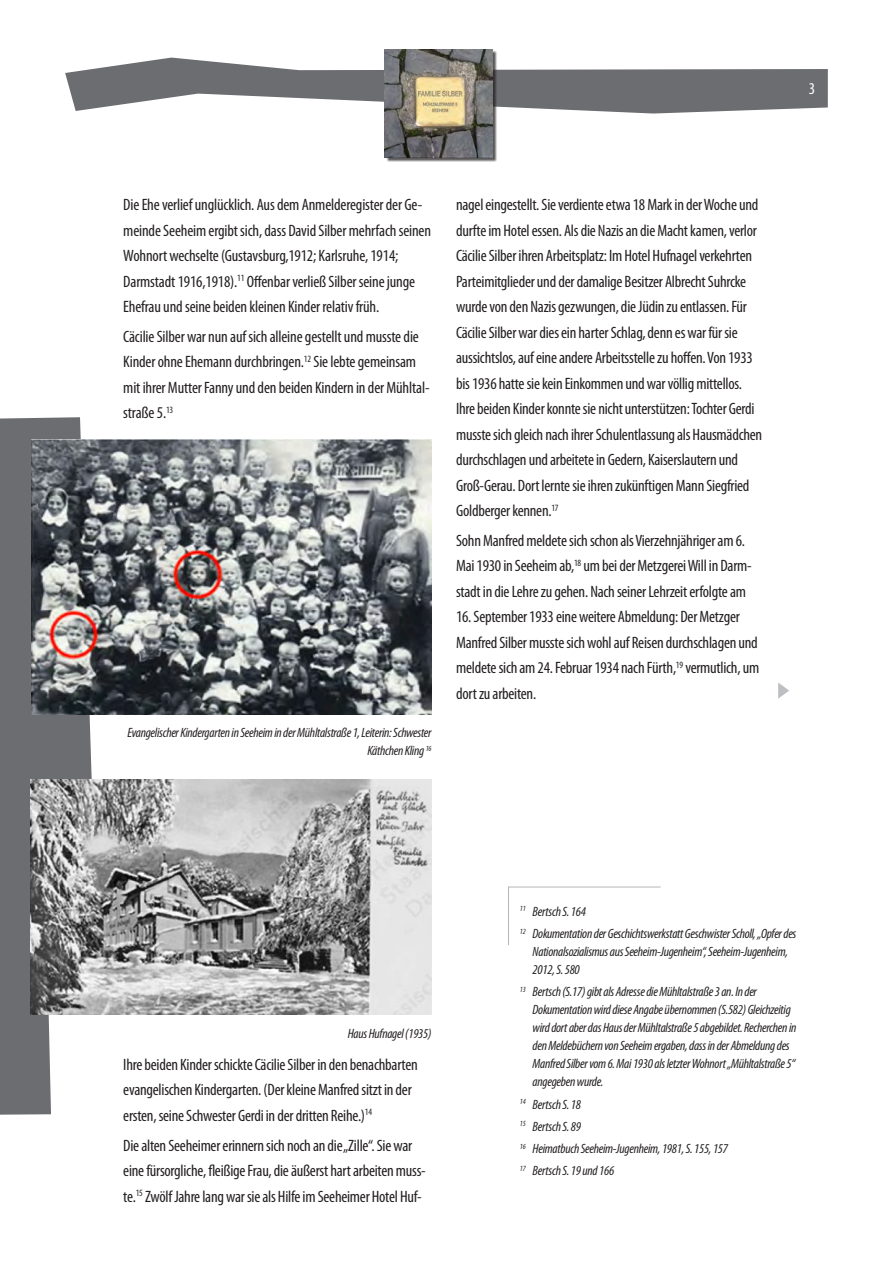
<style>
.page{position:relative;width:893px;height:1263px;background:#fff}
.page>*{position:absolute;margin:0;border:0;box-sizing:border-box;transform-origin:0 0}
.Subheads_versal_kurs{font:condensed 16.5px/25.5px "Myriad Pro";letter-spacing:-.015em;color:#231f20}
.t1{font:condensed 16.5px "Myriad Pro";color:#fff}
.t2{font:italic condensed 13.5px/18px "Myriad Pro";letter-spacing:-.02em;color:#231f20}
</style>
<div class="page">
<svg style="left:65px;top:58px;width:763px;height:56px"></svg>
<div style="left:386px;top:51px;width:112px;height:111px;background:#231f20;opacity:.75"></div>
<img style="left:385px;top:50px;width:108px;height:107px">
<svg style="left:508px;top:886px;width:153px;height:59px"></svg>
<svg style="left:0;top:417px;width:94px;height:698px;background:#828385"></svg>
<img style="left:32px;top:439px;width:400px;height:276px">
<img style="left:31px;top:779px;width:401px;height:235px">
<svg style="left:778px;top:683px;width:11px;height:16px"></svg>
<p class="Subheads_versal_kurs" style="left:123px;top:192px;width:309px">Die Ehe verlief unglücklich. Aus dem Anmelderegister der Ge&shy;meinde Seeheim ergibt sich, dass David Silber mehrfach seinen Wohnort wechselte (Gustavsburg,1912; Karlsruhe, 1914; Darmstadt 1916,1918).<sup>11</sup> Offenbar verließ Silber seine junge Ehefrau und seine beiden kleinen Kinder relativ früh.</p>
<p class="Subheads_versal_kurs" style="left:123px;top:323px;width:308px">Cäcilie Silber war nun auf sich alleine gestellt und musste die Kinder ohne Ehemann durchbringen.<sup>12</sup> Sie lebte gemeinsam mit ihrer Mutter Fanny und den beiden Kindern in der Mühltal&shy;straße 5.<sup>13</sup></p>
<p class="t2" style="left:127px;top:724px;width:306px;text-align:right">Evangelischer Kindergarten in Seeheim in der Mühltalstraße 1, Leiterin: Schwester<br>Käthchen Kling <sup>16</sup></p>
<p class="Subheads_versal_kurs" style="left:456px;top:192px;width:308px">nagel eingestellt. Sie verdiente etwa 18 Mark in der Woche und durfte im Hotel essen. Als die Nazis an die Macht kamen, verlor Cäcilie Silber ihren Arbeitsplatz: Im Hotel Hufnagel verkehrten Parteimitglieder und der damalige Besitzer Albrecht Suhrcke wurde von den Nazis gezwungen, die Jüdin zu entlassen. Für Cäcilie Silber war dies ein harter Schlag, denn es war für sie aussichtslos, auf eine andere Arbeitsstelle zu hoffen. Von 1933 bis 1936 hatte sie kein Einkommen und war völlig mittellos.<br>Ihre beiden Kinder konnte sie nicht unterstützen: Tochter Gerdi musste sich gleich nach ihrer Schulentlassung als Hausmädchen durchschlagen und arbeitete in Gedern, Kaiserslautern und Groß-Gerau. Dort lernte sie ihren zukünftigen Mann Siegfried Goldberger kennen.<sup>17</sup></p>
<p class="Subheads_versal_kurs" style="left:456px;top:527px;width:297px">Sohn Manfred meldete sich schon als Vierzehnjähriger am 6.<br>Mai 1930 in Seeheim ab,<sup>18</sup> um bei der Metzgerei Will in Darm&shy;stadt in die Lehre zu gehen. Nach seiner Lehrzeit erfolgte am</p>
<p class="Subheads_versal_kurs" style="left:456px;top:604px;width:305px">16. September 1933 eine weitere Abmeldung: Der Metzger Manfred Silber musste sich wohl auf Reisen durchschlagen und meldete sich am 24. Februar 1934 nach Fürth,<sup>19</sup> vermutlich, um dort zu arbeiten.</p>
<p class="t1" style="left:809px;top:79px;width:8px">3</p>
<p class="t2" style="left:348px;top:1024px;width:85px">Haus Hufnagel (1935)</p>
<p class="Subheads_versal_kurs" style="left:123px;top:1051px;width:296px">Ihre beiden Kinder schickte Cäcilie Silber in den benachbarten evangelischen Kindergarten. (Der kleine Manfred sitzt in der ersten, seine Schwester Gerdi in der dritten Reihe.)<sup>14</sup></p>
<p class="Subheads_versal_kurs" style="left:123px;top:1132px;width:304px">Die alten Seeheimer erinnern sich noch an die „Zille“. Sie war eine fürsorgliche, fleißige Frau, die äußerst hart arbeiten muss&shy;te.<sup>15</sup> Zwölf Jahre lang war sie als Hilfe im Seeheimer Hotel Huf-</p>
<p class="t2" style="left:520px;top:902px;width:68px"><sup>11</sup> Bertsch S. 164</p>
<p class="t2" style="left:533px;top:924px;width:265px;text-indent:-13px"><sup>12</sup> Dokumentation der Geschichtswerkstatt Geschwister Scholl, „Opfer des<br>Nationalsozialismus aus Seeheim-Jugenheim“, Seeheim-Jugenheim,<br>2012, S. 580</p>
<p class="t2" style="left:533px;top:983px;width:265px;text-indent:-13px"><sup>13</sup> Bertsch (S.17) gibt als Adresse die Mühltalstraße 3 an. In der Dokumentation wird diese Angabe übernommen (S.582) Gleichzeitig wird dort aber das Haus der Mühltalstraße 5 abgebildet. Recherchen in den Meldebüchern von Seeheim ergaben, dass in der Abmeldung des Manfred Silber vom 6. Mai 1930 als letzter Wohnort „Mühltalstraße 5“ angegeben wurde.</p>
<p class="t2" style="left:520px;top:1095px;width:63px"><sup>14</sup> Bertsch S. 18</p>
<p class="t2" style="left:520px;top:1117px;width:63px"><sup>15</sup> Bertsch S. 89</p>
<p class="t2" style="left:520px;top:1139px;width:210px"><sup>16</sup> Heimatbuch Seeheim-Jugenheim, 1981, S. 155, 157</p>
<p class="t2" style="left:520px;top:1162px;width:96px"><sup>17</sup> Bertsch S. 19 und 166</p>
</div>
